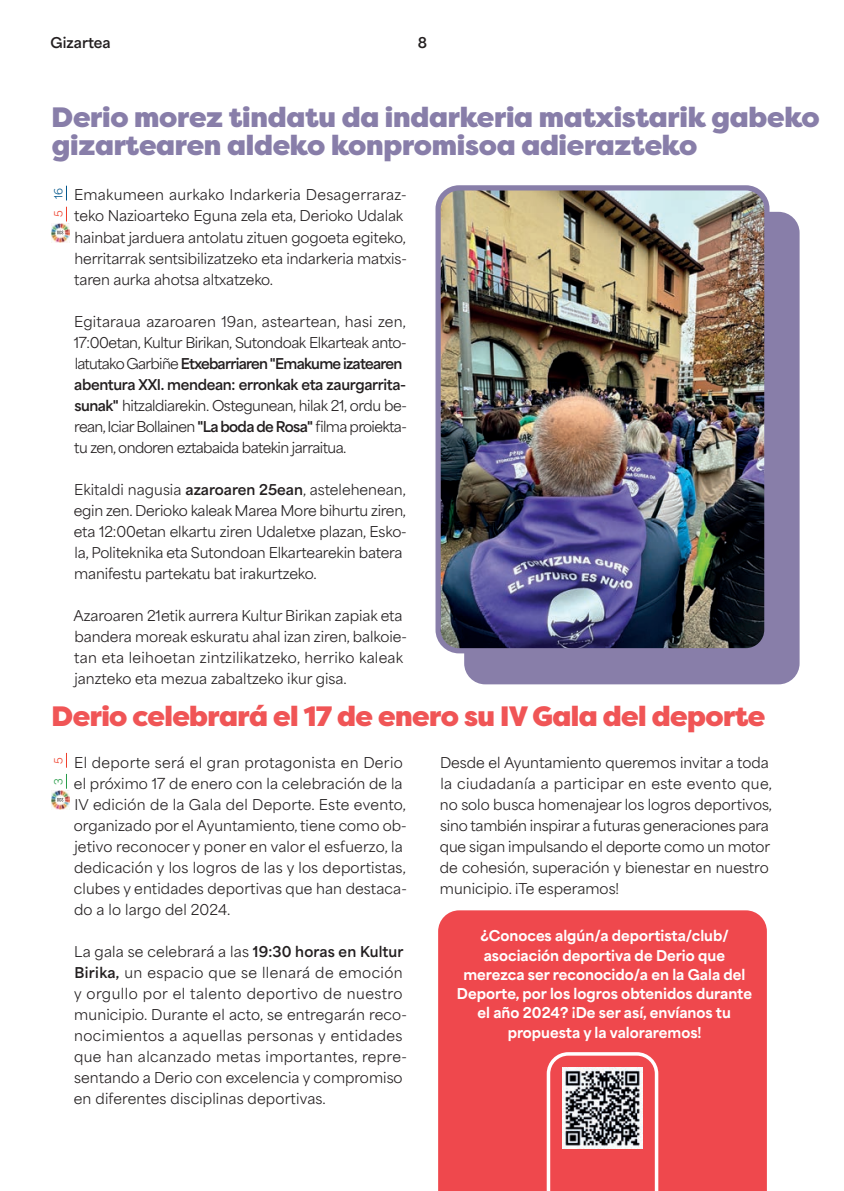
<style>
.page{position:relative;width:844px;height:1191px;background:#fff}
.page>*{position:absolute;margin:0;border:0;box-sizing:border-box;transform-origin:0 0}
.t1{font:900 28px/28px "Filson Pro";letter-spacing:-.01em;color:#887ea9}
.t2{font:900 28px "Filson Pro";letter-spacing:-.02em;color:#f05556}
.t3{font:14px/21px "Area Normal";color:#231f20}
.t4{font:14px/21px "Area Normal";letter-spacing:-.035em;color:#231f20}
.t5{font:14px/21px "Area Normal";letter-spacing:.02em;color:#231f20}
.t6{font:800 14px/19.2px "Area Normal";color:#fff;text-align:center}
.t7{font:700 14px "Area Normal";color:#231f20}
.t8{font:10.5px "Area Normal";color:#01558a}
.t9{font:10.5px "Area Normal";color:#269b47}
.t10{font:10.5px "Area Normal";color:#ef3e2a}
.s1{color:#ef3e2a}
.s2{font-weight:700}
</style>
<div class="page">
<div style="left:438px;top:910px;width:328px;height:281px;background:#ef484d"></div>
<svg style="left:546px;top:1052px;width:112px;height:139px"></svg>
<div style="left:464px;top:212px;width:335px;height:472px;background:#887ea9;border-radius:21px"></div>
<img style="left:51px;top:224px;width:19px;height:18px">
<svg style="left:57px;top:231px;width:6px;height:3px"></svg>
<svg style="left:66px;top:207px;width:1px;height:14px"></svg>
<svg style="left:66px;top:186px;width:1px;height:14px"></svg>
<img style="left:441px;top:191px;width:322px;height:456px">
<div style="left:435px;top:185px;width:334px;height:468px;border:5px solid #887ea9;border-radius:21px"></div>
<img style="left:51px;top:791px;width:19px;height:18px">
<svg style="left:57px;top:798px;width:6px;height:3px"></svg>
<svg style="left:66px;top:774px;width:1px;height:14px"></svg>
<svg style="left:66px;top:753px;width:1px;height:14px"></svg>
<p class="t7" style="left:51px;top:30px;width:62px">Gizartea</p>
<p class="t7" style="left:417px;top:30px;width:11px">8</p>
<h1 class="t1" style="left:52px;top:104px;width:769px">Derio morez tindatu da indarkeria matxistarik gabeko gizartearen aldeko konpromisoa adierazteko</h1>
<p class="t8" style="left:49px;top:217px;width:31px;rotate:-90deg"><span class="s1">5</span> 16</p>
<p class="t3" style="left:74px;top:183px;width:334px">Emakumeen aurkako Indarkeria Desagerraraz&shy;teko Nazioarteko Eguna zela eta, Derioko Udalak hainbat jarduera antolatu zituen gogoeta egiteko, herritarrak sentsibilizatzeko eta indarkeria matxis&shy;taren aurka ahotsa altxatzeko.</p>
<p class="t4" style="left:74px;top:309px;width:334px">Egitaraua azaroaren 19an, asteartean, hasi zen, 17:00etan, Kultur Birikan, Sutondoak Elkarteak anto&shy;latutako Garbiñe <span class="s2">Etxebarriaren "Emakume izatearen abentura XXI. mendean: erronkak eta zaurgarrita&shy;sunak"</span> hitzaldiarekin. Ostegunean, hilak 21, ordu be&shy;rean, Iciar Bollainen <span class="s2">"La boda de Rosa"</span> lma proiekta&shy;tu zen, ondoren eztabaida batekin jarraitua.</p>
<p class="t3" style="left:74px;top:477px;width:334px">Ekitaldi nagusia <span class="s2">azaroaren 25ean</span>, astelehenean, egin zen. Derioko kaleak Marea More bihurtu ziren, eta 12:00etan elkartu ziren Udaletxe plazan, Esko&shy;la, Politeknika eta Sutondoan Elkartearekin batera manifestu partekatu bat irakurtzeko.</p>
<p class="t3" style="left:73px;top:603px;width:335px">Azaroaren 21etik aurrera Kultur Birikan zapiak eta bandera moreak eskuratu ahal izan ziren, balkoie&shy;tan eta leihoetan zintzilikatzeko, herriko kaleak janzteko eta mezua zabaltzeko ikur gisa.</p>
<h1 class="t2" style="left:52px;top:698px;width:715px">Derio celebrará el 17 de enero su IV Gala del deporte</h1>
<p class="t10" style="left:49px;top:763px;width:8px;rotate:-90deg">5</p>
<p class="t9" style="left:49px;top:784px;width:8px;rotate:-90deg">3</p>
<p class="t3" style="left:74px;top:750px;width:334px">El deporte será el gran protagonista en Derio el próximo 17 de enero con la celebración de la IV edición de la Gala del Deporte. Este evento, organizado por el Ayuntamiento, tiene como ob&shy;jetivo reconocer y poner en valor el esfuerzo, la dedicación y los logros de las y los deportistas, clubes y entidades deportivas que han destaca&shy;do a lo largo del 2024.</p>
<p class="t5" style="left:74px;top:939px;width:334px">La gala se celebrará a las <span class="s2">19:30 horas en Kultur Birika,</span> un espacio que se llenará de emoción y orgullo por el talento deportivo de nuestro municipio. Durante el acto, se entregarán reco&shy;nocimientos a aquellas personas y entidades que han alcanzado metas importantes, repre&shy;sentando a Derio con excelencia y compromiso en diferentes disciplinas deportivas.</p>
<p class="t3" style="left:439px;top:750px;width:333px">Desde el Ayuntamiento queremos invitar a toda la ciudadanía a participar en este evento que, no solo busca homenajear los logros deportivos, sino también inspirar a futuras generaciones para que sigan impulsando el deporte como un motor de cohesión, superación y bienestar en nuestro municipio. ¡Te esperamos!</p>
<p class="t6" style="left:457px;top:924px;width:296px">¿Conoces algún/a deportista/club/ asociación deportiva de Derio que merezca ser reconocido/a en la Gala del Deporte, por los logros obtenidos durante el año 2024? ¡De ser así, envíanos tu propuesta y la valoraremos!</p>
</div>
